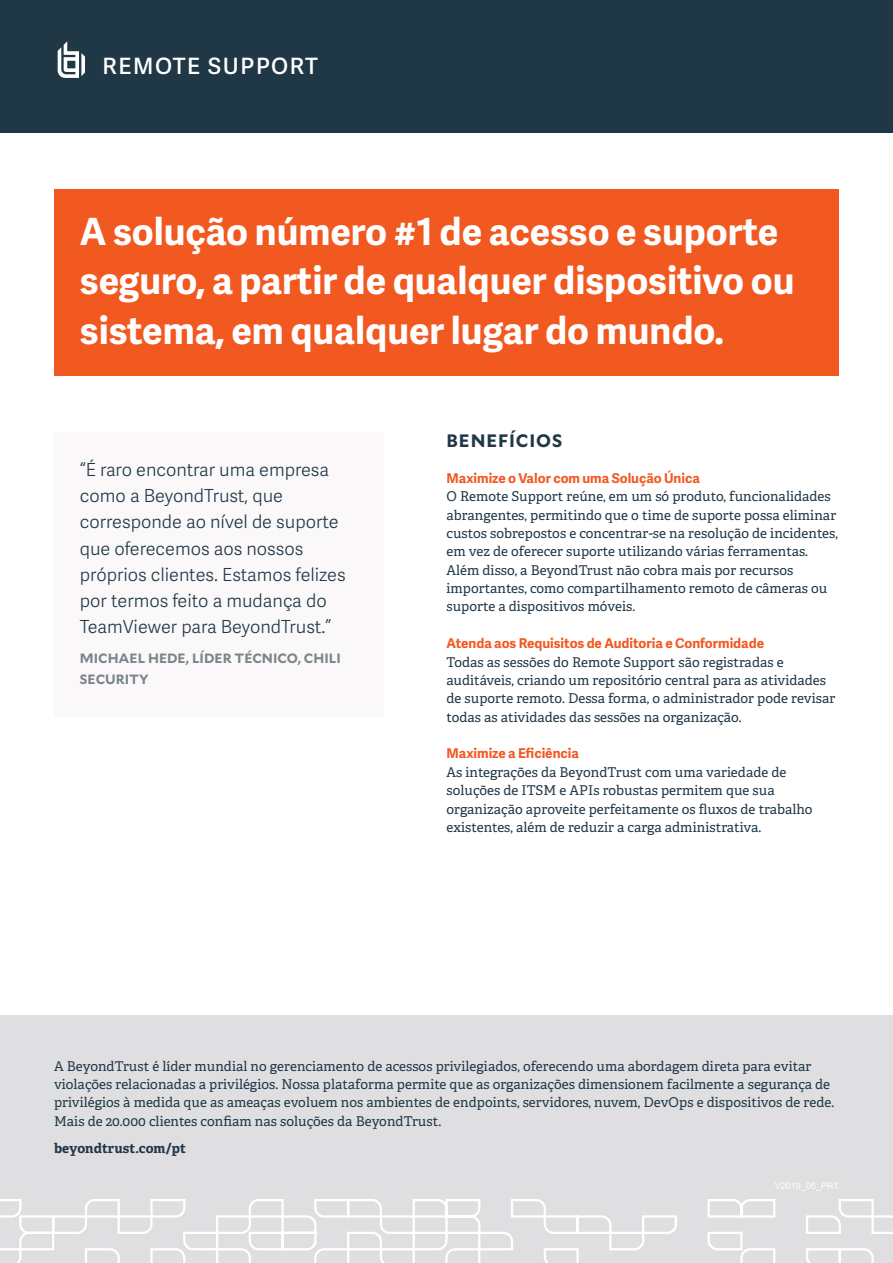
<style>
.page{position:relative;width:893px;height:1263px;background:#fff}
.page>*{position:absolute;margin:0;border:0;box-sizing:border-box;transform-origin:0 0}
.t1{font:700 37.5px/49.5px "Adelle Sans";color:#fff}
.t2{font:600 22.5px "Adelle Sans";letter-spacing:.07em;color:#fff}
.t3{font:300 18px/26.2px "Adelle Sans";color:#203746}
.t4{font:700 18px "Mallory";letter-spacing:.05em;color:#203746}
.t5{font:13.5px/18.3px "Adelle PE";letter-spacing:.005em;color:#203746}
.t6{font:700 13.5px "Adelle Sans";color:#f15921}
.t7{font:700 13.5px/21px "Mallory";color:#7c858c}
.t8{font:700 13.5px "Adelle PE";color:#203746}
.t9{font:9px "Arial";letter-spacing:.005em;color:#fff}
</style>
<div class="page">
<div style="left:0;top:1016px;width:893px;height:247px;background:#dfdfe1"></div>
<div style="left:0;top:0;width:893px;height:132px;background:#203746"></div>
<svg style="left:58px;top:41px;width:27px;height:37px"></svg>
<svg style="left:18px;top:1199px;width:875px;height:64px"></svg>
<div style="left:54px;top:189px;width:784px;height:187px;background:#f15921"></div>
<div style="left:54px;top:432px;width:330px;height:284px;background:#faf8f9"></div>
<p class="t2" style="left:103px;top:50px;width:217px">REMOTE SUPPORT</p>
<p class="t1" style="left:80px;top:205px;width:716px">A solução número #1 de acesso e suporte seguro, a partir de qualquer dispositivo ou sistema, em qualquer lugar do mundo.</p>
<p class="t3" style="left:80px;top:456px;width:267px">“É raro encontrar uma empresa como a BeyondTrust, que corresponde ao nível de suporte que oferecemos aos nossos próprios clientes. Estamos felizes por termos feito a mudança do<br>TeamViewer para BeyondTrust.”</p>
<p class="t7" style="left:80px;top:647px;width:262px">MICHAEL HEDE, LÍDER TÉCNICO, CHILI<br>SECURITY</p>
<p class="t4" style="left:446px;top:427px;width:117px">BENEFÍCIOS</p>
<p class="t6" style="left:446px;top:468px;width:255px">Maximize o Valor com uma Solução Única</p>
<p class="t5" style="left:446px;top:487px;width:393px">O Remote Support reúne, em um só produto, funcionalidades abrangentes, permitindo que o time de suporte possa eliminar custos sobrepostos e concentrar-se na resolução de incidentes, em vez de oferecer suporte utilizando várias ferramentas.<br>Além disso, a BeyondTrust não cobra mais por recursos importantes, como compartilhamento remoto de câmeras ou suporte a dispositivos móveis.</p>
<p class="t6" style="left:446px;top:633px;width:319px">Atenda aos Requisitos de Auditoria e Conformidade</p>
<p class="t5" style="left:446px;top:652px;width:390px">Todas as sessões do Remote Support são registradas e auditáveis, criando um repositório central para as atividades de suporte remoto. Dessa forma, o administrador pode revisar todas as atividades das sessões na organização.</p>
<p class="t6" style="left:446px;top:744px;width:134px">Maximize a Eficiência</p>
<p class="t5" style="left:446px;top:762px;width:368px">As integrações da BeyondTrust com uma variedade de soluções de ITSM e APIs robustas permitem que sua organização aproveite perfeitamente os fluxos de trabalho existentes, além de reduzir a carga administrativa.</p>
<p class="t5" style="left:54px;top:1056px;width:782px">A BeyondTrust é líder mundial no gerenciamento de acessos privilegiados, oferecendo uma abordagem direta para evitar violações relacionadas a privilégios. Nossa plataforma permite que as organizações dimensionem facilmente a segurança de privilégios à medida que as ameaças evoluem nos ambientes de endpoints, servidores, nuvem, DevOps e dispositivos de rede.<br>Mais de 20.000 clientes confiam nas soluções da BeyondTrust.</p>
<p class="t8" style="left:54px;top:1138px;width:133px">beyondtrust.com/pt</p>
<p class="t9" style="left:775px;top:1180px;width:66px">V2019_05_PRT</p>
</div>
